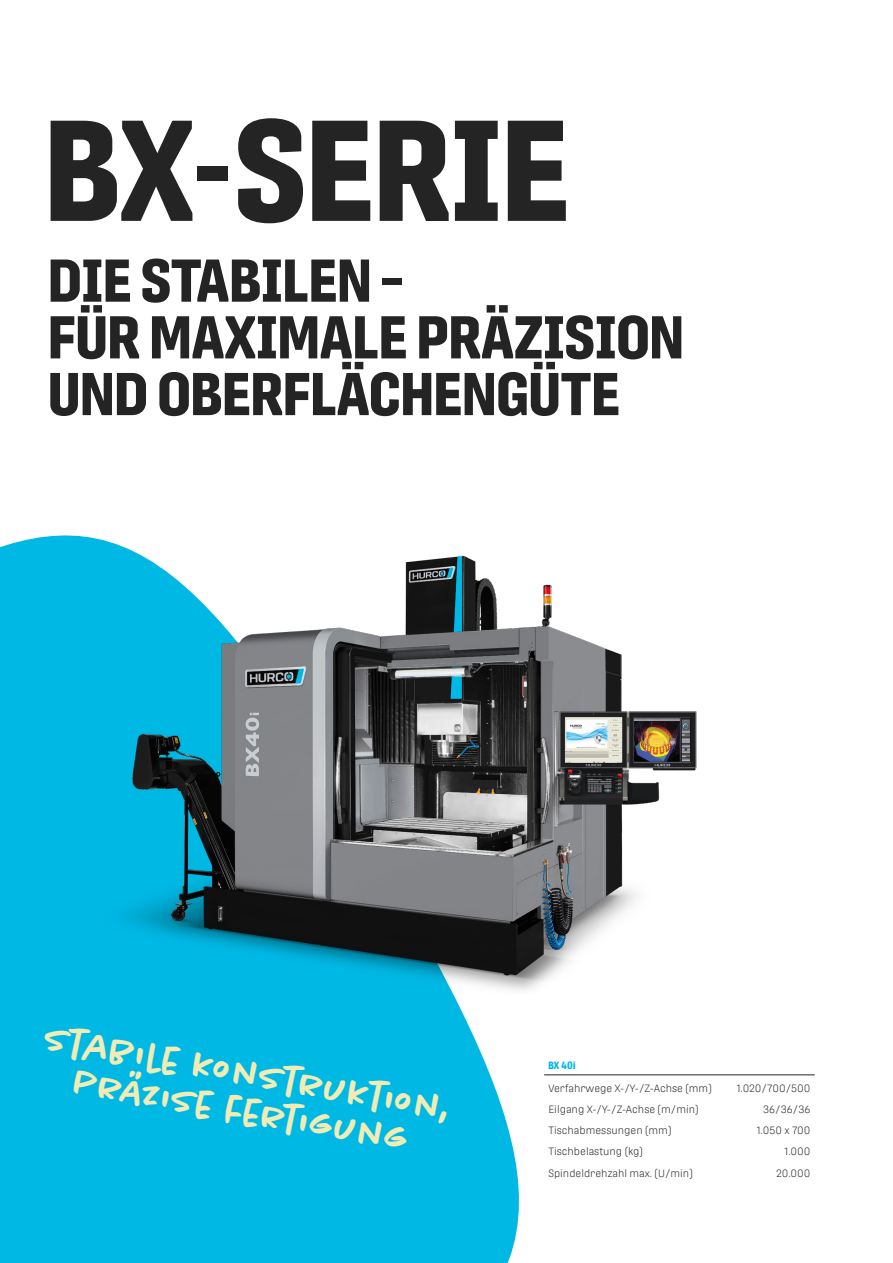
<style>
.page{position:relative;width:893px;height:1263px;background:#fff}
.page>*{position:absolute;margin:0;border:0;box-sizing:border-box;transform-origin:0 0}
.H1___Protipo_Compact_Bold_95_97_2{font:700 142.5px "Protipo Compact";letter-spacing:.01em;color:#242424}
.H3___Protipo_Compact_Bold_40_37_8{font:700 60px/56.7px "Protipo Compact";letter-spacing:.01em;color:#242424}
.AUSZEICHNUNG_3___Chantal_Medium_26_25{font:500 39px/37.5px "Chantal";color:#f1ebb5;text-align:center}
.TABELLE_S_COPY___Propito_Light_7_8{font:300 10.5px "Protipo";color:#242424}
.TABELLE_S_Subheader___Propito_Bold_7_8{font:700 10.5px "Protipo Compact";color:#00b8e4}
</style>
<div class="page">
<svg style="left:0;top:535px;width:596px;height:728px;fill:#00b8e4"></svg>
<img style="left:98px;top:536px;width:599px;height:458px">
<hr style="left:544px;top:1074px;width:172px;height:1px;background:#242424">
<hr style="left:716px;top:1074px;width:99px;height:1px;background:#242424">
<p class="H1___Protipo_Compact_Bold_95_97_2" style="left:45px;top:88px;width:525px">BX-SERIE</p>
<p class="H3___Protipo_Compact_Bold_40_37_8" style="left:48px;top:252px;width:636px">DIE STABILEN –<br>FÜR MAXIMALE PRÄZISION<br>UND OBERFLÄCHENGÜTE</p>
<p class="AUSZEICHNUNG_3___Chantal_Medium_26_25" style="left:49px;top:1020px;width:412px;rotate:10deg">stabile konstruktion, präzise fertigung</p>
<p class="TABELLE_S_Subheader___Propito_Bold_7_8" style="left:548px;top:1059px;width:29px">BX 40i</p>
<p class="TABELLE_S_COPY___Propito_Light_7_8" style="left:548px;top:1082px;width:165px">Verfahrwege X- / Y- / Z-Achse (mm)</p>
<p class="TABELLE_S_COPY___Propito_Light_7_8" style="left:737px;top:1082px;width:75px">1.020 / 700 / 500</p>
<p class="TABELLE_S_COPY___Propito_Light_7_8" style="left:548px;top:1103px;width:152px">Eilgang X- / Y- / Z-Achse (m / min)</p>
<p class="TABELLE_S_COPY___Propito_Light_7_8" style="left:763px;top:1103px;width:49px">36 / 36 / 36</p>
<p class="TABELLE_S_COPY___Propito_Light_7_8" style="left:548px;top:1124px;width:125px">Tischabmessungen (mm)</p>
<p class="TABELLE_S_COPY___Propito_Light_7_8" style="left:757px;top:1124px;width:55px">1.050 x 700</p>
<p class="TABELLE_S_COPY___Propito_Light_7_8" style="left:548px;top:1145px;width:96px">Tischbelastung (kg)</p>
<p class="TABELLE_S_COPY___Propito_Light_7_8" style="left:785px;top:1145px;width:27px">1.000</p>
<p class="TABELLE_S_COPY___Propito_Light_7_8" style="left:548px;top:1167px;width:146px">Spindeldrehzahl max. (U / min)</p>
<p class="TABELLE_S_COPY___Propito_Light_7_8" style="left:776px;top:1167px;width:36px">20.000</p>
</div>
